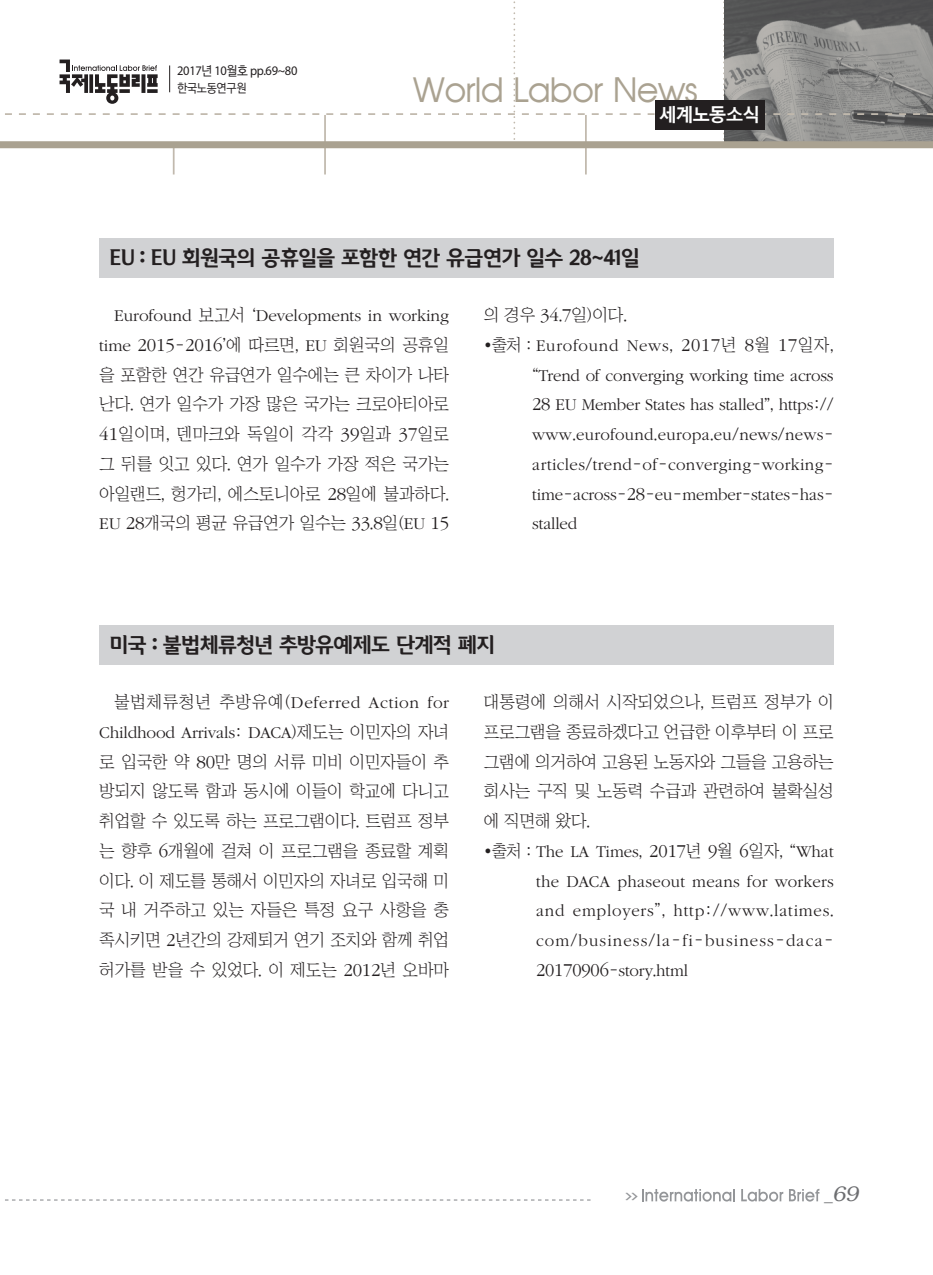
<style>
.page{position:relative;width:933px;height:1275px;background:#fff}
.page>*{position:absolute;margin:0;border:0;box-sizing:border-box;transform-origin:0 0}
.t1{font:33.6px "Avian";letter-spacing:-.025em;color:#aaa291}
.t2{font:700 21px "Auction Gothic";letter-spacing:-.06em;color:#231f20}
.t3{font:italic 300 21px "Bookman";color:#6c6d70}
.t4{font:700 18.38px "Malgun Gothic";letter-spacing:-.09em;color:#fff}
.t5{font:300 17.15px/29.8px "ITC Garamond Std";letter-spacing:-.005em;color:#231f20;text-align:justify}
.t6{font:17.15px/29.8px "Chosunilbo NM";letter-spacing:-.01em;color:#231f20;text-align:justify}
.t7{font:13.12px "Myriad Pro";letter-spacing:-.025em;color:#231f20;scale:.95 1}
.t8{font:500 12.25px "Ko Pub Dotum";letter-spacing:-.025em;color:#231f20;scale:.95 1}
.t9{font:700 7.88px "Ko Pub Dotum";color:#939598;scale:2 1}
.s1{font-family:"Ko Pub Dotum";font-weight:500}
.s2{font-family:"Chosunilbo NM";font-weight:400}
.s3{font-family:"ITC Garamond Std";font-weight:300}
.s4{font-family:"ITC Garamond Std";font-weight:300;font-size:18.9px}
.s5{font-size:18.9px}
.s6{font-family:"Helvetica";font-weight:400;font-style:normal;font-size:17.5px}
</style>
<div class="page">
<svg style="left:5px;top:1199px;width:585px;height:1px"></svg>
<svg style="left:642px;top:1189px;width:93px;height:13px"></svg>
<svg style="left:741px;top:1189px;width:42px;height:13px"></svg>
<svg style="left:789px;top:1189px;width:30px;height:12px"></svg>
<svg style="left:5px;top:0;width:928px;height:174px"></svg>
<div style="left:0;top:141px;width:933px;height:7px;background:#aaa291"></div>
<div style="left:655px;top:100px;width:109px;height:30px;background:#231f20"></div>
<div style="left:99px;top:238px;width:734px;height:40px;background:#d1d2d4"></div>
<div style="left:99px;top:625px;width:734px;height:39px;background:#d1d2d4"></div>
<p class="t7" style="left:177px;top:62px;width:128px">2017<span class="s1">년</span> 10<span class="s1">월호</span> pp.69~80</p>
<p class="t8" style="left:177px;top:82px;width:74px">한국노동연구원</p>
<h1 class="t1" style="left:413px;top:70px;width:286px">World Labor News</h1>
<p class="t4" style="left:659px;top:103px;width:103px">세계노동소식</p>
<p class="t2" style="left:109px;top:247px;width:532px">EU : EU 회원국의 공휴일을 포함한 연간 유급연가 일수 28~41일</p>
<p class="t5" style="left:114px;top:301px;width:336px">Eurofound <span class="s2">보고서 ‘</span>Developments in working</p>
<p class="t6" style="left:99px;top:330px;width:351px"><span class="s3">time</span> <span class="s4">2015</span>-<span class="s4">2016</span>’에 따르면, <span class="s3">EU</span> 회원국의 공휴일 을 포함한 연간 유급연가 일수에는 큰 차이가 나타 난다. 연가 일수가 가장 많은 국가는 크로아티아로 <span class="s4">41</span>일이며, 덴마크와 독일이 각각 <span class="s4">39</span>일과 <span class="s4">37</span>일로 그 뒤를 잇고 있다. 연가 일수가 가장 적은 국가는 아일랜드, 헝가리, 에스토니아로 <span class="s4">28</span>일에 불과하다.<br><span class="s3">EU</span> <span class="s4">28</span>개국의 평균 유급연가 일수는 <span class="s4">33</span>.<span class="s4">8</span>일(<span class="s3">EU</span> <span class="s4">15</span></p>
<p class="t6" style="left:484px;top:300px;width:145px">의 경우 <span class="s4">34</span>.<span class="s4">7</span>일)이다.</p>
<p class="t5" style="left:532px;top:331px;width:303px;text-indent:-48px"><span class="s2">•출처 :</span> Eurofound News<span class="s2">,</span> <span class="s5">2017</span><span class="s2">년</span> <span class="s5">8</span><span class="s2">월</span> <span class="s5">17</span><span class="s2">일자, “</span>Trend of converging working time across <span class="s5">28</span> EU Member States has stalled<span class="s2">”,</span> https<span class="s2">:// </span>www<span class="s2">.</span>eurofound<span class="s2">.</span>europa<span class="s2">.</span>eu<span class="s2">/</span>news<span class="s2">/</span>news&shy;articles<span class="s2">/</span>trend<span class="s2">-</span>of<span class="s2">-</span>converging<span class="s2">-</span>working&shy;time<span class="s2">-</span>across<span class="s2">-</span><span class="s5">28</span><span class="s2">-</span>eu<span class="s2">-</span>member<span class="s2">-</span>states<span class="s2">-</span>has&shy;stalled</p>
<p class="t2" style="left:109px;top:634px;width:388px">미국 : 불법체류청년 추방유예제도 단계적 폐지</p>
<p class="t5" style="left:99px;top:688px;width:351px;text-align:right"><span class="s2">불법체류청년 추방유예(</span>Deferred Action for<br>Childhood Arrivals<span class="s2">:</span> DACA<span class="s2">)제도는 이민자의 자녀</span></p>
<p class="t6" style="left:99px;top:746px;width:351px">로 입국한 약 <span class="s4">80</span>만 명의 서류 미비 이민자들이 추 방되지 않도록 함과 동시에 이들이 학교에 다니고 취업할 수 있도록 하는 프로그램이다. 트럼프 정부 는 향후 <span class="s4">6</span>개월에 걸쳐 이 프로그램을 종료할 계획 이다. 이 제도를 통해서 이민자의 자녀로 입국해 미 국 내 거주하고 있는 자들은 특정 요구 사항을 충 족시키면 <span class="s4">2</span>년간의 강제퇴거 연기 조치와 함께 취업 허가를 받을 수 있었다. 이 제도는 <span class="s4">2012</span>년 오바마</p>
<p class="t6" style="left:484px;top:687px;width:351px">대통령에 의해서 시작되었으나, 트럼프 정부가 이 프로그램을 종료하겠다고 언급한 이후부터 이 프로 그램에 의거하여 고용된 노동자와 그들을 고용하는 회사는 구직 및 노동력 수급과 관련하여 불확실성 에 직면해 왔다.</p>
<p class="t5" style="left:536px;top:837px;width:299px;text-indent:-52px"><span class="s2">•출처 :</span> The LA Times<span class="s2">,</span> <span class="s5">2017</span><span class="s2">년</span> <span class="s5">9</span><span class="s2">월</span> <span class="s5">6</span><span class="s2">일자, “</span>What the DACA phaseout means for workers and employers<span class="s2">”,</span> http<span class="s2">://</span>www<span class="s2">.</span>latimes<span class="s2">. </span>com<span class="s2">/</span>business<span class="s2">/</span>la<span class="s2">-</span>fi<span class="s2">-</span>business<span class="s2">-</span>daca<span class="s2">-</span><span class="s5">20170906</span><span class="s2">-</span>story<span class="s2">.</span>html</p>
<p class="t9" style="left:625px;top:1192px;width:8px">&gt;&gt;</p>
<p class="t3" style="left:824px;top:1182px;width:36px"><span class="s6">_</span>69</p>
</div>
